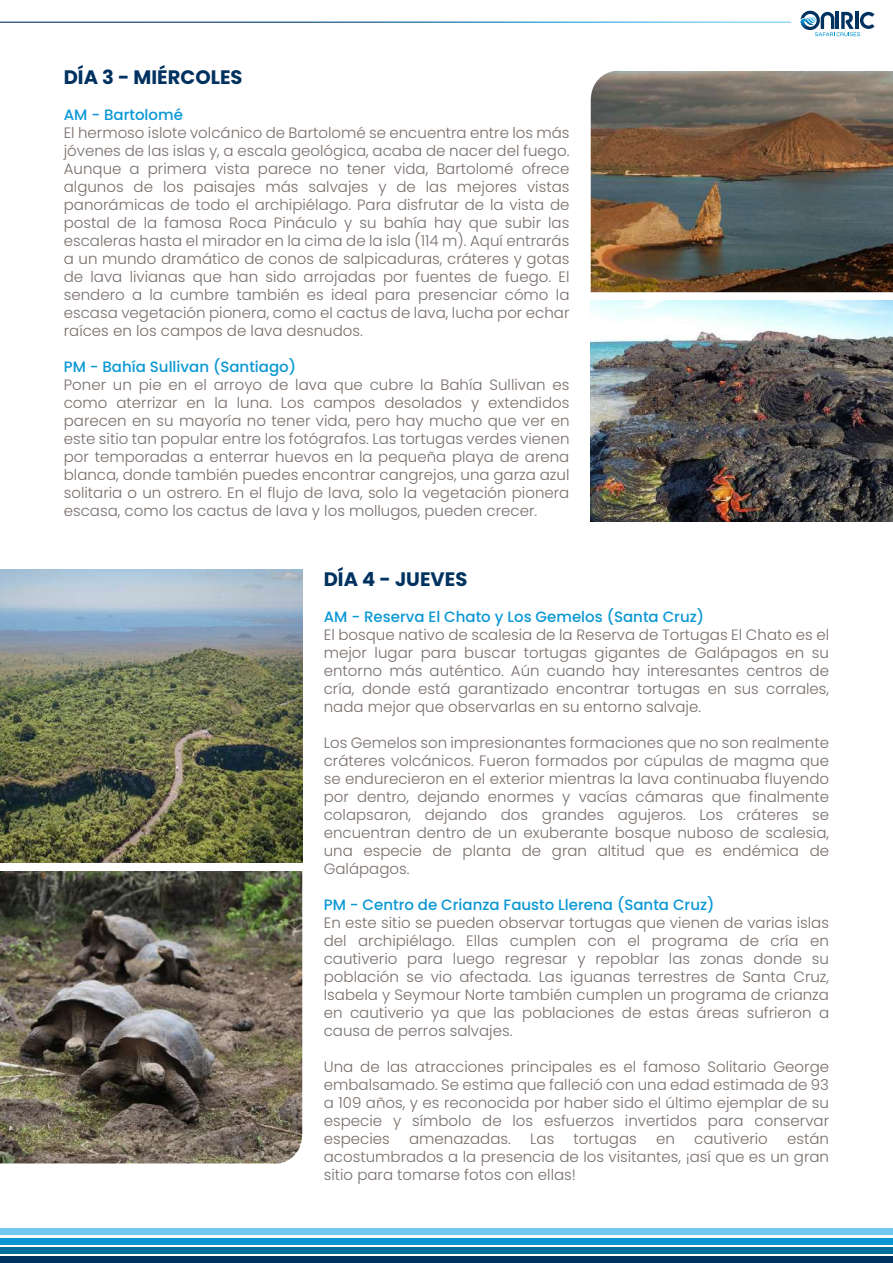
<style>
.page{position:relative;width:893px;height:1263px;background:#fff}
.page>*{position:absolute;margin:0;border:0;box-sizing:border-box;transform-origin:0 0}
.t1{font:700 19.5px "Poppins";color:#003260}
.t2{font:300 15px/18px "Poppins";color:#776e6a;text-align:justify}
.t3{font:500 15px "Poppins";color:#0a98d5}
</style>
<div class="page">
<img style="left:591px;top:301px;width:302px;height:220px">
<img style="left:0;top:570px;width:302px;height:292px">
<img style="left:591px;top:71px;width:302px;height:221px">
<img style="left:0;top:871px;width:302px;height:292px">
<svg style="left:800px;top:11px;width:74px;height:25px"></svg>
<div style="left:0;top:1256px;width:893px;height:7px;background:#003260"></div>
<div style="left:0;top:1247px;width:893px;height:6px;background:#006e9e"></div>
<div style="left:0;top:1238px;width:893px;height:6px;background:#0a98d5"></div>
<div style="left:0;top:1228px;width:893px;height:7px;background:#72c8f0"></div>
<h1 class="t1" style="left:64px;top:66px;width:180px">DÍA 3 - MIÉRCOLES</h1>
<p class="t3" style="left:64px;top:106px;width:121px">AM - Bartolomé</p>
<p class="t2" style="left:64px;top:124px;width:507px">El hermoso islote volcánico de Bartolomé se encuentra entre los más jóvenes de las islas y, a escala geológica, acaba de nacer del fuego.<br>Aunque a primera vista parece no tener vida, Bartolomé ofrece algunos de los paisajes más salvajes y de las mejores vistas panorámicas de todo el archipiélago. Para disfrutar de la vista de postal de la famosa Roca Pináculo y su bahía hay que subir las escaleras hasta el mirador en la cima de la isla (114 m). Aquí entrarás a un mundo dramático de conos de salpicaduras, cráteres y gotas de lava livianas que han sido arrojadas por fuentes de fuego. El sendero a la cumbre también es ideal para presenciar cómo la escasa vegetación pionera, como el cactus de lava, lucha por echar raíces en los campos de lava desnudos.</p>
<p class="t3" style="left:64px;top:358px;width:234px">PM - Bahía Sullivan (Santiago)</p>
<p class="t2" style="left:64px;top:376px;width:507px">Poner un pie en el arroyo de lava que cubre la Bahía Sullivan es como aterrizar en la luna. Los campos desolados y extendidos parecen en su mayoría no tener vida, pero hay mucho que ver en este sitio tan popular entre los fotógrafos. Las tortugas verdes vienen por temporadas a enterrar huevos en la pequeña playa de arena blanca, donde también puedes encontrar cangrejos, una garza azul solitaria o un ostrero. En el flujo de lava, solo la vegetación pionera escasa, como los cactus de lava y los mollugos, pueden crecer.</p>
<h1 class="t1" style="left:324px;top:568px;width:145px">DÍA 4 - JUEVES</h1>
<p class="t3" style="left:324px;top:608px;width:382px">AM - Reserva El Chato y Los Gemelos (Santa Cruz)</p>
<p class="t2" style="left:324px;top:626px;width:507px">El bosque nativo de scalesia de la Reserva de Tortugas El Chato es el mejor lugar para buscar tortugas gigantes de Galápagos en su entorno más auténtico. Aún cuando hay interesantes centros de cría, donde está garantizado encontrar tortugas en sus corrales, nada mejor que observarlas en su entorno salvaje.</p>
<p class="t2" style="left:324px;top:734px;width:507px">Los Gemelos son impresionantes formaciones que no son realmente cráteres volcánicos. Fueron formados por cúpulas de magma que se endurecieron en el exterior mientras la lava continuaba fluyendo por dentro, dejando enormes y vacías cámaras que finalmente colapsaron, dejando dos grandes agujeros. Los cráteres se encuentran dentro de un exuberante bosque nuboso de scalesia, una especie de planta de gran altitud que es endémica de Galápagos.</p>
<p class="t3" style="left:324px;top:896px;width:392px">PM - Centro de Crianza Fausto Llerena (Santa Cruz)</p>
<p class="t2" style="left:324px;top:914px;width:507px">En este sitio se pueden observar tortugas que vienen de varias islas del archipiélago. Ellas cumplen con el programa de cría en cautiverio para luego regresar y repoblar las zonas donde su población se vio afectada. Las iguanas terrestres de Santa Cruz, Isabela y Seymour Norte también cumplen un programa de crianza en cautiverio ya que las poblaciones de estas áreas sufrieron a causa de perros salvajes.</p>
<p class="t2" style="left:324px;top:1058px;width:507px">Una de las atracciones principales es el famoso Solitario George embalsamado. Se estima que falleció con una edad estimada de 93 a 109 años, y es reconocida por haber sido el último ejemplar de su especie y símbolo de los esfuerzos invertidos para conservar especies</p>
<p class="t2" style="left:324px;top:1130px;width:507px;text-indent:463px">están acostumbrados a la presencia de los visitantes, ¡así que es un gran sitio para tomarse fotos con ellas!</p>
<p class="t2" style="left:409px;top:1130px;width:103px">amenazadas.</p>
<p class="t2" style="left:530px;top:1130px;width:26px">Las</p>
<p class="t2" style="left:574px;top:1130px;width:65px">tortugas</p>
<p class="t2" style="left:656px;top:1130px;width:20px">en</p>
<p class="t2" style="left:694px;top:1130px;width:75px">cautiverio</p>
</div>
